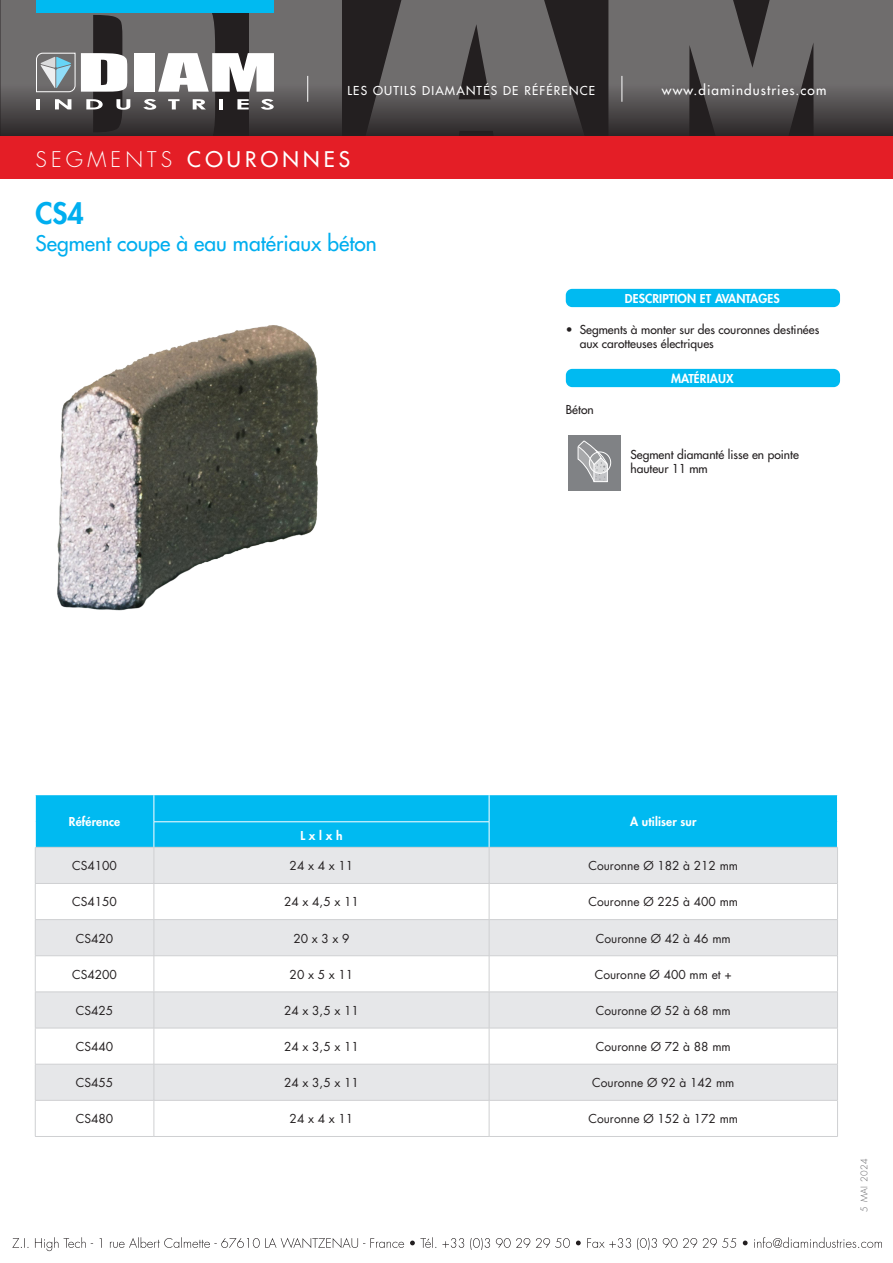
<style>
.page{position:relative;width:893px;height:1263px;background:#fff}
.page>*{position:absolute;margin:0;border:0;box-sizing:border-box;transform-origin:0 0}
.nom_du_produit{font:800 28.5px "Futura Std";color:#00aeef}
.accroche{font:500 21px "Futura Std";color:#00aeef}
.Titre_gamme{font:500 21px "Futura Std";letter-spacing:.2em;color:#fff}
.t1{font:500 13.5px "Futura Std";letter-spacing:.08em;color:#fff}
.contenu_tableau{font:12px "Futura Std";color:#231f20}
.Style_de_paragraphe_2{font:500 12px/14.4px "Futura Std";color:#231f20}
.titre_tableau{font:800 12px "Futura Std";letter-spacing:.01em;color:#fff}
.t2{font:500 12px "Futura Std";letter-spacing:.1em;color:#fff}
.t3{font:300 9px "Futura Std";letter-spacing:.05em;color:#606063}
.s1{font-weight:300}
</style>
<div class="page">
<svg style="left:12px;top:1237px;width:870px;height:14px"></svg>
<div style="left:342px;top:0;width:266px;height:136px;background:#231f20"></div>
<div style="left:566px;top:289px;width:274px;height:18px;background:#00baf1;border-radius:6px"></div>
<div style="left:566px;top:369px;width:274px;height:18px;background:#00baf1;border-radius:6px"></div>
<img style="left:57px;top:325px;width:261px;height:286px">
<div style="left:568px;top:435px;width:52px;height:55px;background:#808285"></div>
<svg style="left:577px;top:440px;width:31px;height:42px"></svg>
<div style="left:589px;top:452px;width:22px;height:22px;border:1px solid #fff;border-radius:50%"></div>
<svg style="left:0;top:0;width:250px;height:136px"></svg>
<svg style="left:250px;top:0;width:92px;height:136px;fill:#6f6d6d"></svg>
<svg style="left:358px;top:0;width:235px;height:136px"></svg>
<svg style="left:608px;top:0;width:285px;height:136px;fill:#6f6d6d"></svg>
<div style="left:0;top:136px;width:893px;height:43px;background:#e41e26"></div>
<svg style="left:36px;top:848px;width:801px;height:252px;fill:#e6e7e9"></svg>
<hr style="left:35px;top:847px;width:119px;height:1px;background:#cfd0d2">
<hr style="left:154px;top:847px;width:335px;height:1px;background:#cfd0d2">
<hr style="left:489px;top:847px;width:349px;height:1px;background:#cfd0d2">
<hr style="left:35px;top:847px;width:1px;height:36px;background:#cfd0d2">
<hr style="left:154px;top:847px;width:1px;height:36px;background:#cfd0d2">
<hr style="left:489px;top:847px;width:1px;height:36px;background:#cfd0d2">
<hr style="left:837px;top:847px;width:1px;height:36px;background:#cfd0d2">
<hr style="left:35px;top:883px;width:119px;height:1px;background:#cfd0d2">
<hr style="left:35px;top:884px;width:1px;height:35px;background:#cfd0d2">
<hr style="left:154px;top:883px;width:335px;height:1px;background:#cfd0d2">
<hr style="left:154px;top:884px;width:1px;height:35px;background:#cfd0d2">
<hr style="left:489px;top:883px;width:349px;height:1px;background:#cfd0d2">
<hr style="left:489px;top:884px;width:1px;height:35px;background:#cfd0d2">
<hr style="left:837px;top:884px;width:1px;height:35px;background:#cfd0d2">
<hr style="left:35px;top:919px;width:119px;height:1px;background:#cfd0d2">
<hr style="left:35px;top:920px;width:1px;height:35px;background:#cfd0d2">
<hr style="left:154px;top:919px;width:335px;height:1px;background:#cfd0d2">
<hr style="left:154px;top:920px;width:1px;height:35px;background:#cfd0d2">
<hr style="left:489px;top:919px;width:349px;height:1px;background:#cfd0d2">
<hr style="left:489px;top:920px;width:1px;height:35px;background:#cfd0d2">
<hr style="left:837px;top:920px;width:1px;height:35px;background:#cfd0d2">
<hr style="left:35px;top:955px;width:119px;height:1px;background:#cfd0d2">
<hr style="left:35px;top:956px;width:1px;height:36px;background:#cfd0d2">
<hr style="left:154px;top:955px;width:335px;height:1px;background:#cfd0d2">
<hr style="left:154px;top:956px;width:1px;height:36px;background:#cfd0d2">
<hr style="left:489px;top:955px;width:349px;height:1px;background:#cfd0d2">
<hr style="left:489px;top:956px;width:1px;height:36px;background:#cfd0d2">
<hr style="left:837px;top:956px;width:1px;height:36px;background:#cfd0d2">
<hr style="left:35px;top:992px;width:119px;height:1px;background:#cfd0d2">
<hr style="left:35px;top:992px;width:1px;height:36px;background:#cfd0d2">
<hr style="left:154px;top:992px;width:335px;height:1px;background:#cfd0d2">
<hr style="left:154px;top:992px;width:1px;height:36px;background:#cfd0d2">
<hr style="left:489px;top:992px;width:349px;height:1px;background:#cfd0d2">
<hr style="left:489px;top:992px;width:1px;height:36px;background:#cfd0d2">
<hr style="left:837px;top:992px;width:1px;height:36px;background:#cfd0d2">
<hr style="left:35px;top:1028px;width:119px;height:1px;background:#cfd0d2">
<hr style="left:35px;top:1028px;width:1px;height:36px;background:#cfd0d2">
<hr style="left:154px;top:1028px;width:335px;height:1px;background:#cfd0d2">
<hr style="left:154px;top:1028px;width:1px;height:36px;background:#cfd0d2">
<hr style="left:489px;top:1028px;width:349px;height:1px;background:#cfd0d2">
<hr style="left:489px;top:1028px;width:1px;height:36px;background:#cfd0d2">
<hr style="left:837px;top:1028px;width:1px;height:36px;background:#cfd0d2">
<hr style="left:35px;top:1064px;width:119px;height:1px;background:#cfd0d2">
<hr style="left:35px;top:1064px;width:1px;height:36px;background:#cfd0d2">
<hr style="left:154px;top:1064px;width:335px;height:1px;background:#cfd0d2">
<hr style="left:154px;top:1064px;width:1px;height:36px;background:#cfd0d2">
<hr style="left:489px;top:1064px;width:349px;height:1px;background:#cfd0d2">
<hr style="left:489px;top:1064px;width:1px;height:36px;background:#cfd0d2">
<hr style="left:837px;top:1064px;width:1px;height:36px;background:#cfd0d2">
<hr style="left:35px;top:1100px;width:119px;height:1px;background:#cfd0d2">
<hr style="left:35px;top:1100px;width:1px;height:36px;background:#cfd0d2">
<hr style="left:154px;top:1100px;width:335px;height:1px;background:#cfd0d2">
<hr style="left:154px;top:1100px;width:1px;height:36px;background:#cfd0d2">
<hr style="left:489px;top:1100px;width:349px;height:1px;background:#cfd0d2">
<hr style="left:489px;top:1100px;width:1px;height:36px;background:#cfd0d2">
<hr style="left:837px;top:1100px;width:1px;height:36px;background:#cfd0d2">
<hr style="left:35px;top:1136px;width:119px;height:1px;background:#cfd0d2">
<hr style="left:154px;top:1136px;width:335px;height:1px;background:#cfd0d2">
<hr style="left:489px;top:1136px;width:349px;height:1px;background:#cfd0d2">
<div style="left:35px;top:795px;width:803px;height:52px;background:#00baf1"></div>
<div style="left:36px;top:0;width:238px;height:13px;background:#00baf1"></div>
<p class="t2" style="left:347px;top:83px;width:249px">LES OUTILS DIAMANTÉS DE RÉFÉRENCE</p>
<p class="t1" style="left:662px;top:81px;width:166px">www.diamindustries.com</p>
<p class="Titre_gamme" style="left:36px;top:146px;width:316px"><span class="s1">SEGMENTS</span> COURONNES</p>
<p class="nom_du_produit" style="left:36px;top:195px;width:50px">CS4</p>
<p class="accroche" style="left:36px;top:230px;width:343px">Segment coupe à eau matériaux béton</p>
<p class="titre_tableau" style="left:625px;top:291px;width:156px">DESCRIPTION ET AVANTAGES</p>
<p class="Style_de_paragraphe_2" style="left:580px;top:322px;width:241px;text-indent:-14px">• Segments à monter sur des couronnes destinées aux carotteuses électriques</p>
<p class="Style_de_paragraphe_2" style="left:566px;top:402px;width:29px">Béton</p>
<p class="titre_tableau" style="left:671px;top:371px;width:64px">MATÉRIAUX</p>
<p class="Style_de_paragraphe_2" style="left:630px;top:447px;width:170px">Segment diamanté lisse en pointe hauteur 11 mm</p>
<p class="titre_tableau" style="left:69px;top:814px;width:53px">Référence</p>
<p class="titre_tableau" style="left:630px;top:814px;width:68px">A utiliser sur</p>
<p class="titre_tableau" style="left:300px;top:827px;width:44px">L x l x h</p>
<p class="contenu_tableau" style="left:72px;top:858px;width:46px">CS4100</p>
<p class="contenu_tableau" style="left:290px;top:858px;width:65px">24 x 4 x 11</p>
<p class="contenu_tableau" style="left:588px;top:858px;width:151px">Couronne Ø 182 à 212 mm</p>
<p class="contenu_tableau" style="left:72px;top:894px;width:46px">CS4150</p>
<p class="contenu_tableau" style="left:284px;top:894px;width:76px">24 x 4,5 x 11</p>
<p class="contenu_tableau" style="left:588px;top:894px;width:151px">Couronne Ø 225 à 400 mm</p>
<p class="contenu_tableau" style="left:76px;top:930px;width:39px">CS420</p>
<p class="contenu_tableau" style="left:293px;top:930px;width:58px">20 x 3 x 9</p>
<p class="contenu_tableau" style="left:596px;top:930px;width:136px">Couronne Ø 42 à 46 mm</p>
<p class="contenu_tableau" style="left:72px;top:967px;width:46px">CS4200</p>
<p class="contenu_tableau" style="left:290px;top:967px;width:65px">20 x 5 x 11</p>
<p class="contenu_tableau" style="left:595px;top:967px;width:139px">Couronne Ø 400 mm et +</p>
<p class="contenu_tableau" style="left:76px;top:1003px;width:39px">CS425</p>
<p class="contenu_tableau" style="left:284px;top:1003px;width:76px">24 x 3,5 x 11</p>
<p class="contenu_tableau" style="left:596px;top:1003px;width:136px">Couronne Ø 52 à 68 mm</p>
<p class="contenu_tableau" style="left:76px;top:1039px;width:39px">CS440</p>
<p class="contenu_tableau" style="left:284px;top:1039px;width:76px">24 x 3,5 x 11</p>
<p class="contenu_tableau" style="left:596px;top:1039px;width:136px">Couronne Ø 72 à 88 mm</p>
<p class="contenu_tableau" style="left:76px;top:1075px;width:39px">CS455</p>
<p class="contenu_tableau" style="left:284px;top:1075px;width:76px">24 x 3,5 x 11</p>
<p class="contenu_tableau" style="left:592px;top:1075px;width:144px">Couronne Ø 92 à 142 mm</p>
<p class="contenu_tableau" style="left:76px;top:1111px;width:39px">CS480</p>
<p class="contenu_tableau" style="left:290px;top:1111px;width:65px">24 x 4 x 11</p>
<p class="contenu_tableau" style="left:588px;top:1111px;width:151px">Couronne Ø 152 à 172 mm</p>
<p class="t3" style="left:859px;top:1212px;width:55px;rotate:-90deg">5 mai 2024</p>
</div>
